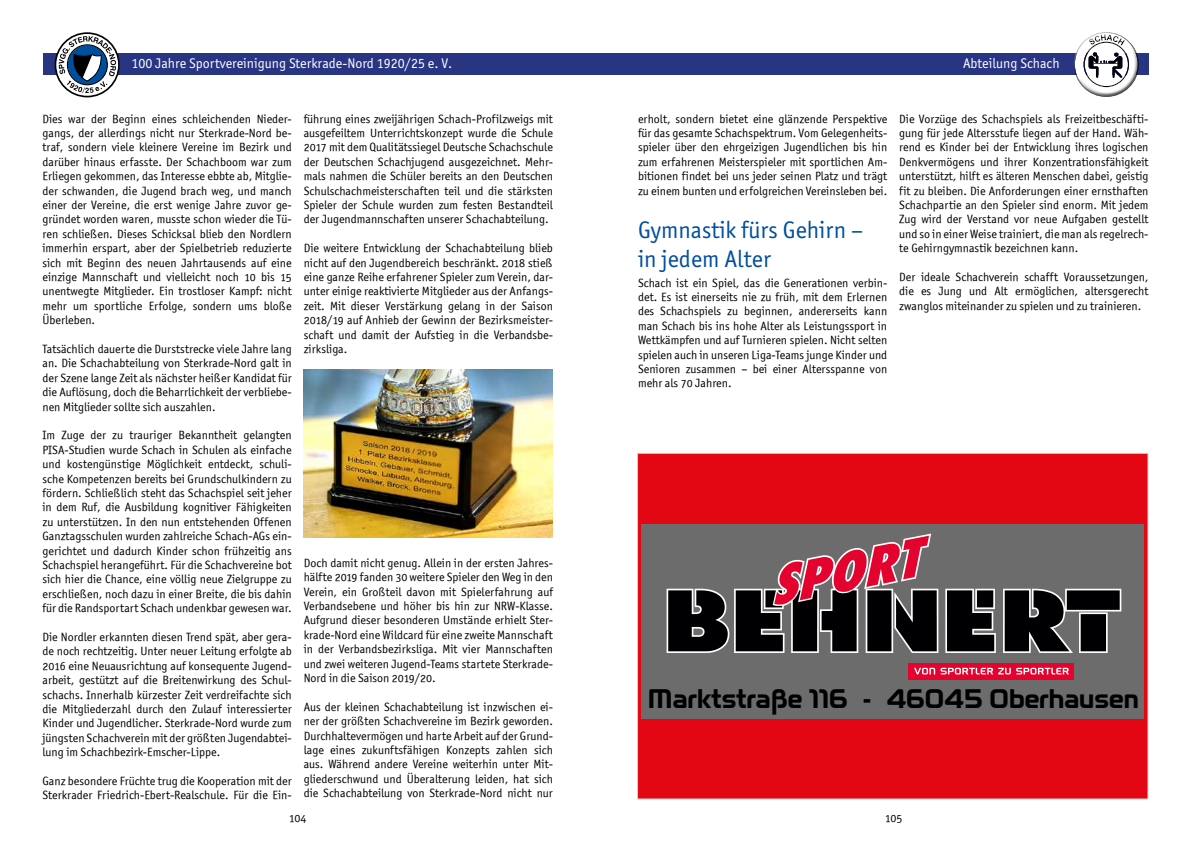
<style>
.page{position:relative;width:1191px;height:842px;background:#fff}
.page>*{position:absolute;margin:0;border:0;box-sizing:border-box;transform-origin:0 0}
.t1{font:700 27.8px "Sport 2000 Display";color:#000}
.t2{font:24px/28.8px "Officina Sans ITC Pro";color:#004f9f}
.t3{font:14px "Officina Sans ITC Pro";color:#fff}
.t4{font:12px/14.4px "Officina Sans OSITCTT Book";color:#000;text-align:justify}
</style>
<div class="page">
<div style="left:43px;top:53px;width:1105px;height:22px;background:#283583"></div>
<svg style="left:55px;top:32px;width:65px;height:65px"></svg>
<div style="left:1070px;top:28px;width:68px;height:55px;background:#fff;opacity:.75"></div>
<div style="left:1073px;top:42px;width:70px;height:58px;background:#000;opacity:.75"></div>
<img style="left:304px;top:370px;width:249px;height:168px">
<div style="left:637px;top:453px;width:511px;height:346px;background:#e30613"></div>
<div style="left:641px;top:524px;width:502px;height:195px;background:#6b6c6b"></div>
<div style="left:908px;top:663px;width:166px;height:17px;background:#e4032e"></div>
<svg style="left:914px;top:668px;width:154px;height:6px"></svg>
<svg style="left:666px;top:534px;width:455px;height:119px"></svg>
<p class="t3" style="left:131px;top:56px;width:322px">100 Jahre Sportvereinigung Sterkrade-Nord 1920/25 e. V.</p>
<p class="t3" style="left:963px;top:55px;width:98px">Abteilung Schach</p>
<p class="t4" style="left:43px;top:111px;width:251px">Dies war der Beginn eines schleichenden Nieder&shy;gangs, der allerdings nicht nur Sterkrade-Nord be&shy;traf, sondern viele kleinere Vereine im Bezirk und darüber hinaus erfasste. Der Schachboom war zum Erliegen gekommen, das Interesse ebbte ab, Mitglie&shy;der schwanden, die Jugend brach weg, und manch einer der Vereine, die erst wenige Jahre zuvor ge&shy;gründet worden waren, musste schon wieder die Tü&shy;ren schließen. Dieses Schicksal blieb den Nordlern immerhin erspart, aber der Spielbetrieb reduzierte sich mit Beginn des neuen Jahrtausends auf eine einzige Mannschaft und vielleicht noch 10 bis 15 unentwegte Mitglieder. Ein trostloser Kampf: nicht mehr um sportliche Erfolge, sondern ums bloße Überleben.</p>
<p class="t4" style="left:43px;top:342px;width:251px">Tatsächlich dauerte die Durststrecke viele Jahre lang an. Die Schachabteilung von Sterkrade-Nord galt in der Szene lange Zeit als nächster heißer Kandidat für die Auflösung, doch die Beharrlichkeit der verbliebe&shy;nen Mitglieder sollte sich auszahlen.</p>
<p class="t4" style="left:43px;top:428px;width:251px">Im Zuge der zu trauriger Bekanntheit gelangten PISA-Studien wurde Schach in Schulen als einfache und kostengünstige Möglichkeit entdeckt, schuli&shy;sche Kompetenzen bereits bei Grundschulkindern zu fördern. Schließlich steht das Schachspiel seit jeher in dem Ruf, die Ausbildung kognitiver Fähigkeiten zu unterstützen. In den nun entstehenden Offenen Ganztagsschulen wurden zahlreiche Schach-AGs ein&shy;gerichtet und dadurch Kinder schon frühzeitig ans Schachspiel herangeführt. Für die Schachvereine bot sich hier die Chance, eine völlig neue Zielgruppe zu erschließen, noch dazu in einer Breite, die bis dahin für die Randsportart Schach undenkbar gewesen war.</p>
<p class="t4" style="left:43px;top:630px;width:251px">Die Nordler erkannten diesen Trend spät, aber gera&shy;de noch rechtzeitig. Unter neuer Leitung erfolgte ab 2016 eine Neuausrichtung auf konsequente Jugend&shy;arbeit, gestützt auf die Breitenwirkung des Schul&shy;schachs. Innerhalb kürzester Zeit verdreifachte sich die Mitgliederzahl durch den Zulauf interessierter Kinder und Jugendlicher. Sterkrade-Nord wurde zum jüngsten Schachverein mit der größten Jugendabtei&shy;lung im Schachbezirk-Emscher-Lippe.</p>
<p class="t4" style="left:43px;top:774px;width:251px">Ganz besondere Früchte trug die Kooperation mit der<br>Sterkrader Friedrich-Ebert-Realschule. Für die Ein-</p>
<p class="t4" style="left:304px;top:111px;width:251px">führung eines zweijährigen Schach-Profilzweigs mit ausgefeiltem Unterrichtskonzept wurde die Schule 2017 mit dem Qualitätssiegel Deutsche Schachschule der Deutschen Schachjugend ausgezeichnet. Mehr&shy;mals nahmen die Schüler bereits an den Deutschen Schulschachmeisterschaften teil und die stärksten Spieler der Schule wurden zum festen Bestandteil der Jugendmannschaften unserer Schachabteilung.</p>
<p class="t4" style="left:304px;top:241px;width:251px">Die weitere Entwicklung der Schachabteilung blieb nicht auf den Jugendbereich beschränkt. 2018 stieß eine ganze Reihe erfahrener Spieler zum Verein, dar&shy;unter einige reaktivierte Mitglieder aus der Anfangs&shy;zeit. Mit dieser Verstärkung gelang in der Saison 2018/19 auf Anhieb der Gewinn der Bezirksmeister&shy;schaft und damit der Aufstieg in die Verbandsbe&shy;zirksliga.</p>
<p class="t4" style="left:304px;top:555px;width:251px">Doch damit nicht genug. Allein in der ersten Jahres&shy;hälfte 2019 fanden 30 weitere Spieler den Weg in den Verein, ein Großteil davon mit Spielerfahrung auf Verbandsebene und höher bis hin zur NRW-Klasse.<br>Aufgrund dieser besonderen Umstände erhielt Ster&shy;krade-Nord eine Wildcard für eine zweite Mannschaft in der Verbandsbezirksliga. Mit vier Mannschaften und zwei weiteren Jugend-Teams startete Sterkrade-Nord in die Saison 2019/20.</p>
<p class="t4" style="left:304px;top:699px;width:251px">Aus der kleinen Schachabteilung ist inzwischen ei&shy;ner der größten Schachvereine im Bezirk geworden.<br>Durchhaltevermögen und harte Arbeit auf der Grund&shy;lage eines zukunftsfähigen Konzepts zahlen sich aus. Während andere Vereine weiterhin unter Mit&shy;gliederschwund und Überalterung leiden, hat sich die Schachabteilung von Sterkrade-Nord nicht nur</p>
<p class="t4" style="left:638px;top:111px;width:251px">erholt, sondern bietet eine glänzende Perspektive für das gesamte Schachspektrum. Vom Gelegenheits&shy;spieler über den ehrgeizigen Jugendlichen bis hin zum erfahrenen Meisterspieler mit sportlichen Am&shy;bitionen findet bei uns jeder seinen Platz und trägt zu einem bunten und erfolgreichen Vereinsleben bei.</p>
<h2 class="t2" style="left:638px;top:215px;width:227px">Gymnastik fürs Gehirn – in jedem Alter</h2>
<p class="t4" style="left:638px;top:275px;width:251px">Schach ist ein Spiel, das die Generationen verbin&shy;det. Es ist einerseits nie zu früh, mit dem Erlernen des Schachspiels zu beginnen, andererseits kann man Schach bis ins hohe Alter als Leistungssport in Wettkämpfen und auf Turnieren spielen. Nicht selten spielen auch in unseren Liga-Teams junge Kinder und Senioren zusammen – bei einer Altersspanne von mehr als 70 Jahren.</p>
<p class="t4" style="left:899px;top:111px;width:251px">Die Vorzüge des Schachspiels als Freizeitbeschäfti&shy;gung für jede Altersstufe liegen auf der Hand. Wäh&shy;rend es Kinder bei der Entwicklung ihres logischen Denkvermögens und ihrer Konzentrationsfähigkeit unterstützt, hilft es älteren Menschen dabei, geistig fit zu bleiben. Die Anforderungen einer ernsthaften Schachpartie an den Spieler sind enorm. Mit jedem Zug wird der Verstand vor neue Aufgaben gestellt und so in einer Weise trainiert, die man als regelrech&shy;te Gehirngymnastik bezeichnen kann.</p>
<p class="t4" style="left:899px;top:270px;width:251px">Der ideale Schachverein schafft Voraussetzungen, die es Jung und Alt ermöglichen, altersgerecht zwanglos miteinander zu spielen und zu trainieren.</p>
<h1 class="t1" style="left:647px;top:683px;width:492px">Marktstraße 116 - 46045 Oberhausen</h1>
<p class="t4" style="left:289px;top:810px;width:19px">104</p>
<p class="t4" style="left:885px;top:811px;width:19px">105</p>
</div>
